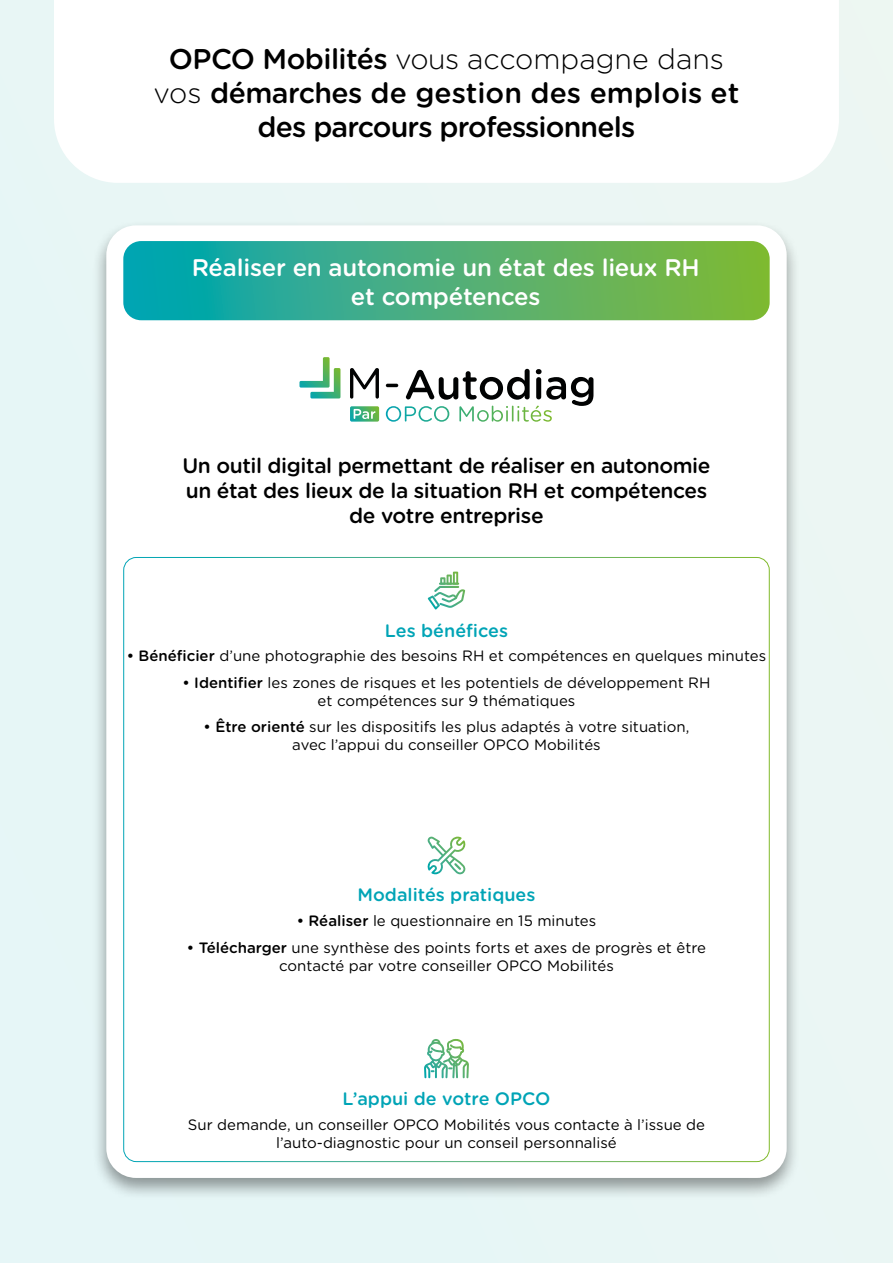
<style>
.page{position:relative;width:893px;height:1263px;background:#e8f6f5}
.page>*{position:absolute;margin:0;border:0;box-sizing:border-box;transform-origin:0 0}
.t1{font:500 28.5px/34.2px "Gotham Rounded";letter-spacing:-.025em;color:#000;text-align:center}
.t2{font:500 24px/28.8px "Gotham Rounded";letter-spacing:-.01em;color:#fff;text-align:center}
.t3{font:500 21px/25.2px "Gotham Rounded";letter-spacing:-.02em;color:#000;text-align:center}
.t4{font:500 18px "Gotham Rounded";color:#00a4b6}
.t5{font:15px/18px "Gotham Rounded";color:#000;text-align:center}
.s1{font-weight:300}
.s2{font-weight:500}
</style>
<div class="page">
<div style="left:92px;top:220px;width:708px;height:980px;background:#000;opacity:.4"></div>
<div style="left:106px;top:225px;width:681px;height:953px;background:#fff;border-radius:30px"></div>
<svg style="left:123px;top:241px;width:647px;height:79px;background:#49af78"></svg>
<svg style="left:350px;top:406px;width:29px;height:16px"></svg>
<svg style="left:299px;top:357px;width:41px;height:41px"></svg>
<svg style="left:350px;top:368px;width:29px;height:31px"></svg>
<svg style="left:386px;top:369px;width:207px;height:53px"></svg>
<svg style="left:428px;top:572px;width:37px;height:37px"></svg>
<svg style="left:427px;top:836px;width:39px;height:38px"></svg>
<svg style="left:424px;top:1039px;width:45px;height:39px"></svg>
<div style="left:54px;top:0;width:785px;height:183px;background:#fff"></div>
<p class="t1" style="left:154px;top:41px;width:587px">OPCO Mobilités <span class="s1">vous accompagne dans vos</span> démarches de gestion des emplois et des parcours professionnels</p>
<p class="t2" style="left:192px;top:252px;width:509px">Réaliser en autonomie un état des lieux RH et compétences</p>
<p class="t3" style="left:182px;top:452px;width:530px">Un outil digital permettant de réaliser en autonomie un état des lieux de la situation RH et compétences de votre entreprise</p>
<p class="t4" style="left:385px;top:617px;width:125px">Les bénéfices</p>
<p class="t5" style="left:127px;top:646px;width:641px"><span class="s2">• Bénéficier</span> d’une photographie des besoins RH et compétences en quelques minutes</p>
<p class="t5" style="left:182px;top:673px;width:530px"><span class="s2">• Identifier</span> les zones de risques et les potentiels de développement RH et compétences sur 9 thématiques</p>
<p class="t5" style="left:203px;top:717px;width:487px"><span class="s2">• Être orienté</span> sur les dispositifs les plus adaptés à votre situation, avec l’appui du conseiller OPCO Mobilités</p>
<p class="t4" style="left:357px;top:882px;width:180px">Modalités pratiques</p>
<p class="t5" style="left:297px;top:911px;width:301px"><span class="s2">• Réaliser</span> le questionnaire en 15 minutes</p>
<p class="t5" style="left:187px;top:938px;width:521px"><span class="s2">• Télécharger</span> une synthèse des points forts et axes de progrès et être contacté par votre conseiller OPCO Mobilités</p>
<p class="t4" style="left:342px;top:1086px;width:209px">L’appui de votre OPCO</p>
<p class="t5" style="left:188px;top:1115px;width:519px">Sur demande, un conseiller OPCO Mobilités vous contacte à l’issue de l’auto-diagnostic pour un conseil personnalisé</p>
</div>
